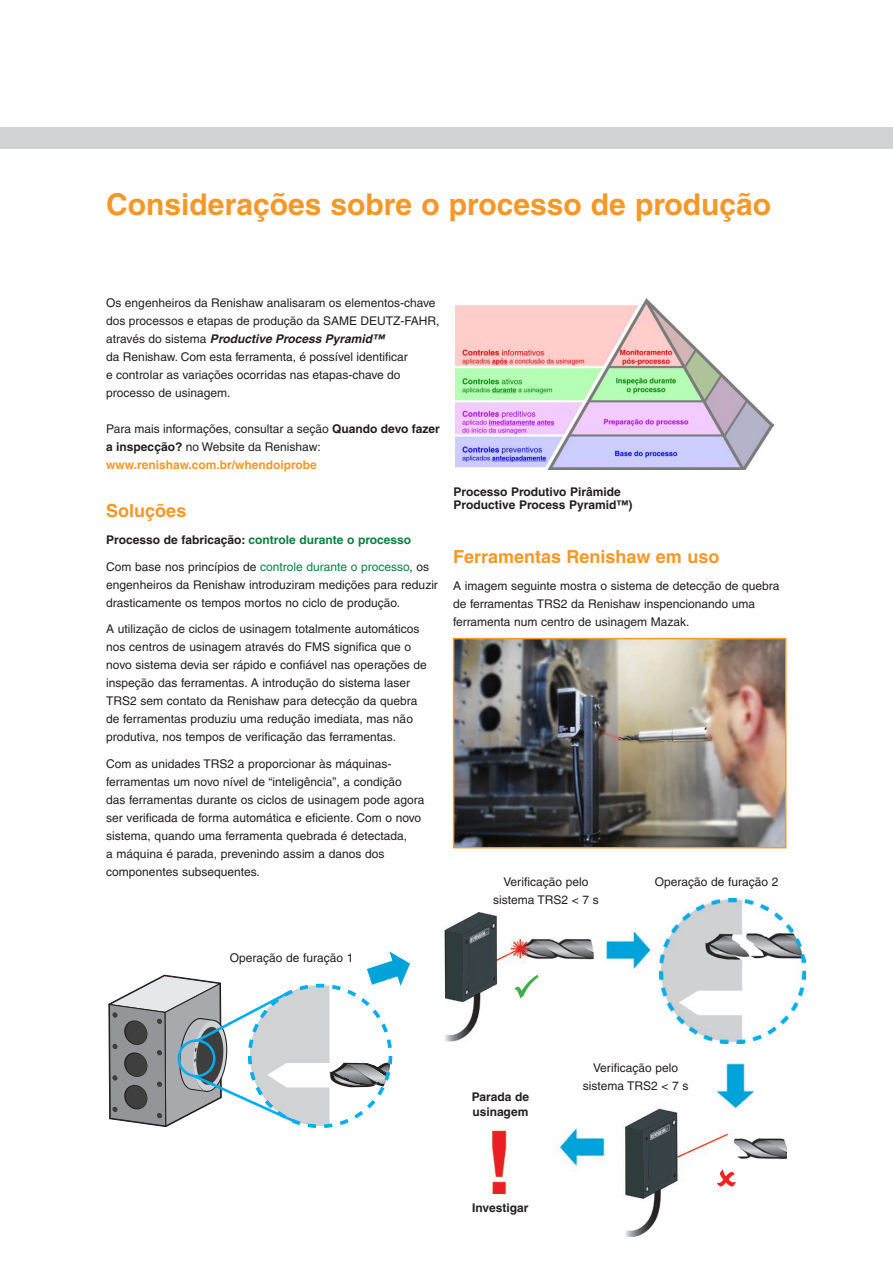
<style>
.page{position:relative;width:893px;height:1263px;background:#fff}
.page>*{position:absolute;margin:0;border:0;box-sizing:border-box;transform-origin:0 0}
.Heading{font:700 30px "Helvetica";color:#f79727}
.Sub_heading{font:700 18px "Helvetica";color:#f79727}
.Text{font:12px/18px "Helvetica";color:#231f20}
.Shaded_heading_12pt{font:12px/18px "Helvetica";color:#231f20;text-align:center}
.Bullet_text{font:700 12px/13.5px "Helvetica";color:#231f20}
.Text-2{font:700 12px "Helvetica";color:#0b8140}
.t1{font:700 12px "Helvetica";color:#f79727}
.Shaded_heading_12pt-2{font:700 12px/15px "Helvetica";color:#231f20}
.s1{font-weight:700;font-style:italic}
.s2{font-weight:700}
.s3{color:#231f20}
.s4{color:#0b8140}
</style>
<div class="page">
<div style="left:0;top:128px;width:893px;height:21px;background:#d1d2d4"></div>
<img style="left:455px;top:298px;width:319px;height:172px">
<img style="left:456px;top:641px;width:327px;height:204px">
<div style="left:453px;top:638px;width:333px;height:210px;border:2px solid #f79727"></div>
<img style="left:444px;top:913px;width:343px;height:324px">
<svg style="left:108px;top:951px;width:302px;height:177px"></svg>
<img style="left:660px;top:899px;width:145px;height:145px">
<svg style="left:715px;top:1168px;width:22px;height:19px"></svg>
<svg style="left:512px;top:974px;width:28px;height:26px"></svg>
<div style="left:439px;top:1084px;width:123px;height:39px;background:#fff"></div>
<div style="left:438px;top:1194px;width:124px;height:27px;background:#fff"></div>
<p class="Heading" style="left:106px;top:186px;width:666px">Considerações sobre o processo de produção</p>
<p class="Text" style="left:106px;top:294px;width:335px">Os engenheiros da Renishaw analisaram os elementos-chave dos processos e etapas de produção da SAME DEUTZ-FAHR, através do sistema <span class="s1">Productive Process Pyramid™<br></span>da Renishaw. Com esta ferramenta, é possível identificar<br>e controlar as variações ocorridas nas etapas-chave do processo de usinagem.</p>
<p class="Text" style="left:106px;top:420px;width:335px">Para mais informações, consultar a seção <span class="s2">Quando devo fazer a inspecção?</span> no Website da Renishaw:</p>
<p class="t1" style="left:106px;top:457px;width:212px">www.renishaw.com.br/whendoiprobe</p>
<p class="Sub_heading" style="left:106px;top:500px;width:82px">Soluções</p>
<p class="Text-2" style="left:106px;top:532px;width:306px"><span class="s3">Processo de fabricação:</span> controle durante o processo</p>
<p class="Text" style="left:106px;top:557px;width:333px">Com base nos princípios de <span class="s4">controle durante o processo</span>, os engenheiros da Renishaw introduziram medições para reduzir drasticamente os tempos mortos no ciclo de produção.</p>
<p class="Text" style="left:106px;top:620px;width:322px">A utilização de ciclos de usinagem totalmente automáticos nos centros de usinagem através do FMS significa que o novo sistema devia ser rápido e confiável nas operações de inspeção das ferramentas. A introdução do sistema laser TRS2 sem contato da Renishaw para detecção da quebra de ferramentas produziu uma redução imediata, mas não produtiva, nos tempos de verificação das ferramentas.</p>
<p class="Text" style="left:106px;top:754px;width:320px">Com as unidades TRS2 a proporcionar às máquinas&shy;ferramentas um novo nível de “inteligência”, a condição<br>das ferramentas durante os ciclos de usinagem pode agora ser verificada de forma automática e eficiente. Com o novo sistema, quando uma ferramenta quebrada é detectada,<br>a máquina é parada, prevenindo assim a danos dos componentes subsequentes.</p>
<p class="Bullet_text" style="left:454px;top:484px;width:180px">Processo Produtivo Pirâmide<br>Productive Process Pyramid™)</p>
<p class="Sub_heading" style="left:453px;top:546px;width:268px">Ferramentas Renishaw em uso</p>
<p class="Text" style="left:453px;top:577px;width:328px">A imagem seguinte mostra o sistema de detecção de quebra de ferramentas TRS2 da Renishaw inspencionando uma ferramenta num centro de usinagem Mazak.</p>
<p class="Shaded_heading_12pt" style="left:503px;top:873px;width:86px">Verificação pelo</p>
<p class="Shaded_heading_12pt" style="left:655px;top:873px;width:125px">Operação de furação 2</p>
<p class="Shaded_heading_12pt" style="left:493px;top:891px;width:107px">sistema TRS2 &lt; 7 s</p>
<p class="Shaded_heading_12pt" style="left:230px;top:948px;width:125px">Operação de furação 1</p>
<p class="Shaded_heading_12pt-2" style="left:472px;top:1089px;width:59px">Parada de usinagem</p>
<p class="Shaded_heading_12pt-2" style="left:472px;top:1200px;width:58px">Investigar</p>
<p class="Shaded_heading_12pt" style="left:583px;top:1059px;width:107px">Verificação pelo sistema TRS2 &lt; 7 s</p>
</div>
